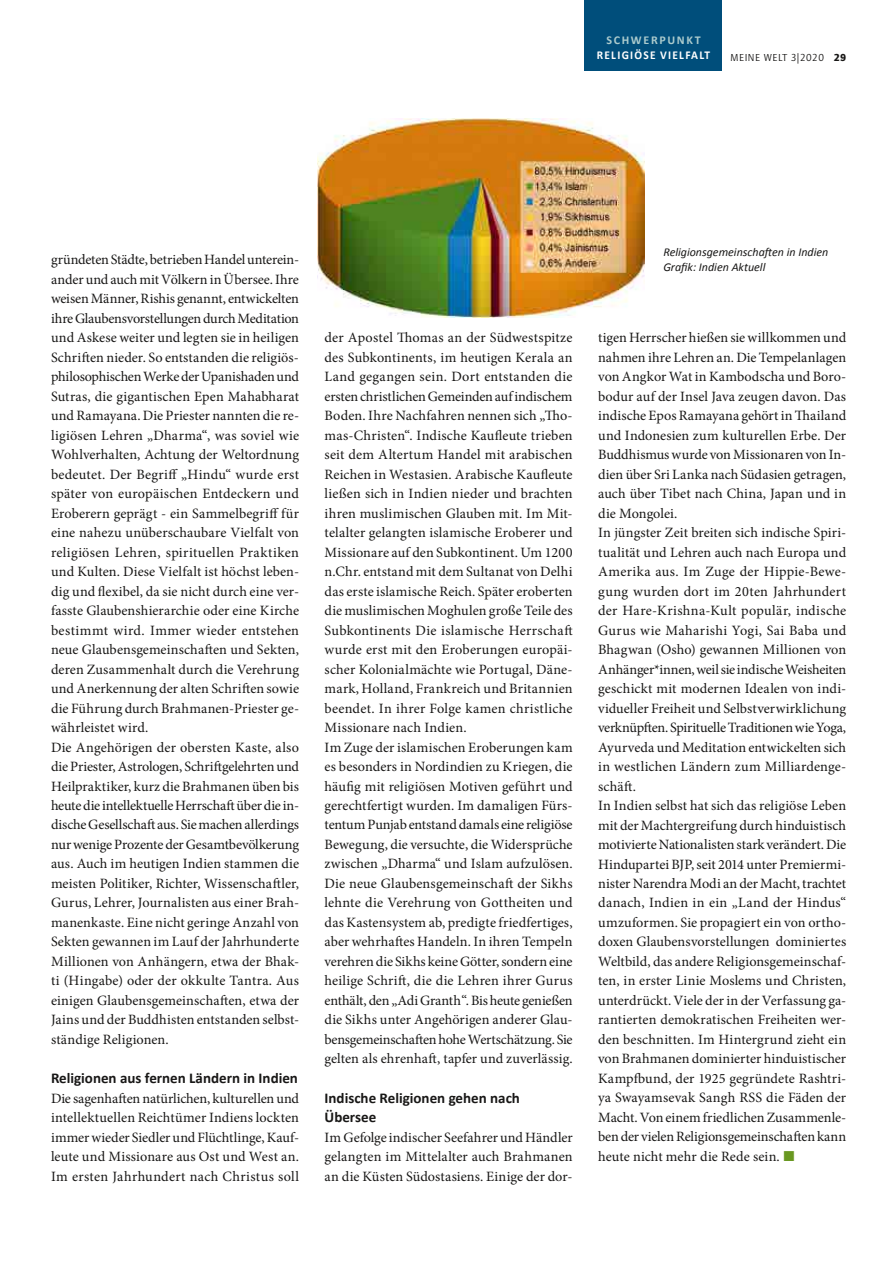
<style>
.page{position:relative;width:893px;height:1263px;background:#fff}
.page>*{position:absolute;margin:0;border:0;box-sizing:border-box;transform-origin:0 0}
.t1{font:700 15px/19.5px "Calibri";color:#181716}
.t2{font:14.25px/19.5px "Minion Pro";letter-spacing:.005em;color:#181716}
.t3{font:italic 12px/15px "Calibri";color:#181716}
.t4{font:700 12px "Calibri";letter-spacing:.11em;color:#fff;scale:.95 1}
.t5{font:700 12px "Calibri";letter-spacing:.14em;color:#accbcd}
.t6{font:10.5px "Quay Sans ITC";letter-spacing:.05em;color:#181716}
.s1{font-weight:900}
.s2{font-family:"Mathematical Pi Six";color:#699821}
</style>
<div class="page">
<div style="left:585px;top:0;width:137px;height:71px;background:#004e7b"></div>
<img style="left:317px;top:118px;width:328px;height:200px">
<p class="t5" style="left:606px;top:33px;width:96px">SCHWERPUNKT</p>
<p class="t4" style="left:597px;top:48px;width:121px">RELIGIÖSE VIELFALT</p>
<p class="t6" style="left:731px;top:52px;width:117px">MEINE WELT 3|2020 <span class="s1">29</span></p>
<p class="t2" style="left:51px;top:250px;width:250px">gründeten Städte, betrieben Handel unterein&shy;ander und auch mit Völkern in Übersee. Ihre weisen Männer, Rishis genannt, entwickelten ihre Glaubensvorstellungen durch Meditation und Askese weiter und legten sie in heiligen Schriften nieder. So entstanden die religiös&shy;philosophischen Werke der Upanishaden und Sutras, die gigantischen Epen Mahabharat und Ramayana. Die Priester nannten die re&shy;ligiösen Lehren „Dharma“, was soviel wie Wohlverhalten, Achtung der Weltordnung bedeutet. Der Begriff „Hindu“ wurde erst später von europäischen Entdeckern und Eroberern geprägt - ein Sammelbegriff für eine nahezu unüberschaubare Vielfalt von religiösen Lehren, spirituellen Praktiken und Kulten. Diese Vielfalt ist höchst leben&shy;dig und flexibel, da sie nicht durch eine ver&shy;fasste Glaubenshierarchie oder eine Kirche bestimmt wird. Immer wieder entstehen neue Glaubensgemeinschaften und Sekten, deren Zusammenhalt durch die Verehrung und Anerkennung der alten Schriften sowie die Führung durch Brahmanen-Priester ge&shy;währleistet wird.<br>Die Angehörigen der obersten Kaste, also die Priester, Astrologen, Schriftgelehrten und Heilpraktiker, kurz die Brahmanen üben bis heute die intellektuelle Herrschaft über die in&shy;dische Gesellschaft aus. Sie machen allerdings nur wenige Prozente der Gesamtbevölkerung aus. Auch im heutigen Indien stammen die meisten Politiker, Richter, Wissenschaftler, Gurus, Lehrer, Journalisten aus einer Brah&shy;manenkaste. Eine nicht geringe Anzahl von Sekten gewannen im Lauf der Jahrhunderte Millionen von Anhängern, etwa der Bhak&shy;ti (Hingabe) oder der okkulte Tantra. Aus einigen Glaubensgemeinschaften, etwa der Jains und der Buddhisten entstanden selbst&shy;ständige Religionen.</p>
<p class="t1" style="left:51px;top:1068px;width:248px">Religionen aus fernen Ländern in Indien</p>
<p class="t2" style="left:51px;top:1088px;width:250px;text-align:justify">Die sagenhaften natürlichen, kulturellen und intellektuellen Reichtümer Indiens lockten immer wieder Siedler und Flüchtlinge, Kauf&shy;leute und Missionare aus Ost und West an.<br>Im ersten Jahrhundert nach Christus soll</p>
<p class="t2" style="left:325px;top:328px;width:250px">der Apostel Thomas an der Südwestspitze des Subkontinents, im heutigen Kerala an Land gegangen sein. Dort entstanden die ersten christlichen Gemeinden auf indischem Boden. Ihre Nachfahren nennen sich „Tho&shy;mas-Christen“. Indische Kaufleute trieben seit dem Altertum Handel mit arabischen Reichen in Westasien. Arabische Kaufleute ließen sich in Indien nieder und brachten ihren muslimischen Glauben mit. Im Mit&shy;telalter gelangten islamische Eroberer und Missionare auf den Subkontinent. Um 1200 n.Chr. entstand mit dem Sultanat von Delhi das erste islamische Reich. Später eroberten die muslimischen Moghulen große Teile des Subkontinents Die islamische Herrschaft wurde erst mit den Eroberungen europäi&shy;scher Kolonialmächte wie Portugal, Däne&shy;mark, Holland, Frankreich und Britannien beendet. In ihrer Folge kamen christliche Missionare nach Indien.<br>Im Zuge der islamischen Eroberungen kam es besonders in Nordindien zu Kriegen, die häufig mit religiösen Motiven geführt und gerechtfertigt wurden. Im damaligen Fürs&shy;tentum Punjab entstand damals eine religiöse Bewegung, die versuchte, die Widersprüche zwischen „Dharma“ und Islam aufzulösen.<br>Die neue Glaubensgemeinschaft der Sikhs lehnte die Verehrung von Gottheiten und das Kastensystem ab, predigte friedfertiges, aber wehrhaftes Handeln. In ihren Tempeln verehren die Sikhs keine Götter, sondern eine heilige Schrift, die die Lehren ihrer Gurus enthält, den „Adi Granth“. Bis heute genießen die Sikhs unter Angehörigen anderer Glau&shy;bensgemeinschaften hohe Wertschätzung. Sie gelten als ehrenhaft, tapfer und zuverlässig.</p>
<p class="t1" style="left:325px;top:1088px;width:197px">Indische Religionen gehen nach<br>Übersee</p>
<p class="t2" style="left:325px;top:1127px;width:250px;text-align:justify">Im Gefolge indischer Seefahrer und Händler gelangten im Mittelalter auch Brahmanen an die Küsten Südostasiens. Einige der dor-</p>
<p class="t3" style="left:663px;top:244px;width:166px">Religionsgemeinschaften in Indien<br>Grafik: Indien Aktuell</p>
<p class="t2" style="left:598px;top:328px;width:250px">tigen Herrscher hießen sie willkommen und nahmen ihre Lehren an. Die Tempelanlagen von Angkor Wat in Kambodscha und Boro&shy;bodur auf der Insel Java zeugen davon. Das indische Epos Ramayana gehört in Thailand und Indonesien zum kulturellen Erbe. Der Buddhismus wurde von Missionaren von In&shy;dien über Sri Lanka nach Südasien getragen, auch über Tibet nach China, Japan und in die Mongolei.<br>In jüngster Zeit breiten sich indische Spiri&shy;tualität und Lehren auch nach Europa und Amerika aus. Im Zuge der Hippie-Bewe&shy;gung wurden dort im 20ten Jahrhundert der Hare-Krishna-Kult populär, indische Gurus wie Maharishi Yogi, Sai Baba und Bhagwan (Osho) gewannen Millionen von Anhänger*innen, weil sie indische Weisheiten geschickt mit modernen Idealen von indi&shy;vidueller Freiheit und Selbstverwirklichung verknüpften. Spirituelle Traditionen wie Yoga, Ayurveda und Meditation entwickelten sich in westlichen Ländern zum Milliardenge&shy;schäft.<br>In Indien selbst hat sich das religiöse Leben mit der Machtergreifung durch hinduistisch motivierte Nationalisten stark verändert. Die Hindupartei BJP, seit 2014 unter Premiermi&shy;nister Narendra Modi an der Macht, trachtet danach, Indien in ein „Land der Hindus“ umzuformen. Sie propagiert ein von ortho&shy;doxen Glaubensvorstellungen dominiertes Weltbild, das andere Religionsgemeinschaf&shy;ten, in erster Linie Moslems und Christen, unterdrückt. Viele der in der Verfassung ga&shy;rantierten demokratischen Freiheiten wer&shy;den beschnitten. Im Hintergrund zieht ein von Brahmanen dominierter hinduistischer Kampfbund, der 1925 gegründete Rashtri&shy;ya Swayamsevak Sangh RSS die Fäden der Macht. Von einem friedlichen Zusammenle&shy;ben der vielen Religionsgemeinschaften kann heute nicht mehr die Rede sein. <span class="s2">j</span></p>
</div>
